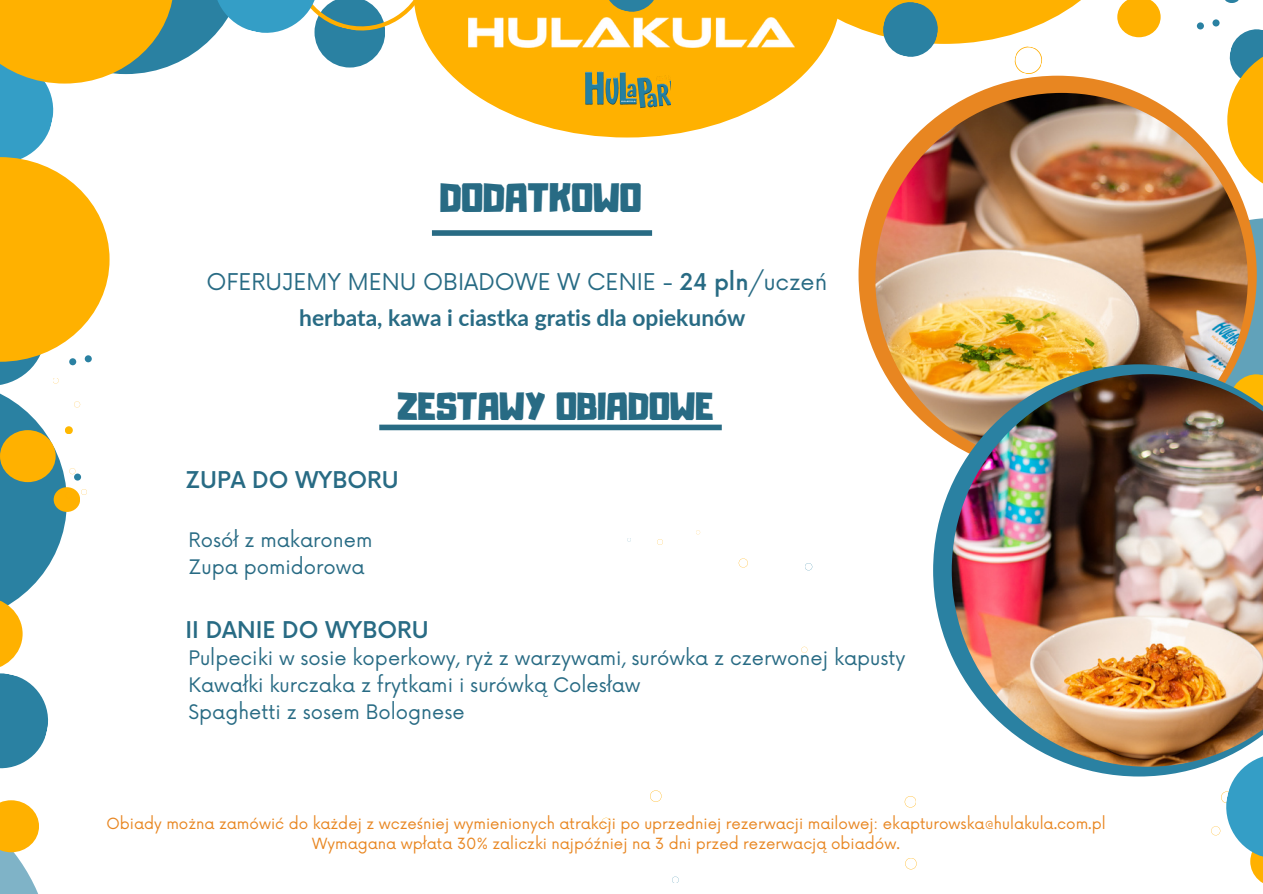
<style>
.page{position:relative;width:1263px;height:894px;background:#fff}
.page>*{position:absolute;margin:0;border:0;box-sizing:border-box;transform-origin:0 0}
.t1{font:36px "Adumu";color:#286b84}
.t2{font:34.5px "Adumu";color:#286b84}
.t3{font:700 22.8px "Lato";color:#286b84}
.t4{font:22.5px "Now";color:#286b84}
.t5{font:500 22.5px "Now";color:#286b84}
.t6{font:19.5px/27px "Now";color:#286b84}
.t7{font:15px "Now";color:#e88621}
.s1{font-weight:500}
</style>
<div class="page">
<div style="left:1212px;top:19px;width:7px;height:7px;background:#2a81a2;border-radius:50%"></div>
<svg style="left:602px;top:817px;width:9px;height:9px"></svg>
<div style="left:1075px;top:217px;width:188px;height:399px;background:#61a2ba"></div>
<div style="left:858px;top:76px;width:399px;height:398px;background:#e88621;border-radius:50%"></div>
<img style="left:875px;top:93px;width:373px;height:372px;border-radius:50%">
<svg style="left:0;top:393px;width:67px;height:204px;fill:#2a81a2"></svg>
<div style="left:65px;top:426px;width:8px;height:8px;background:#ffb800;border-radius:50%"></div>
<svg style="left:657px;top:539px;width:6px;height:6px"></svg>
<svg style="left:650px;top:790px;width:12px;height:11px"></svg>
<svg style="left:69px;top:468px;width:6px;height:6px"></svg>
<hr style="left:1222px;top:0;width:19px;height:3px;background:#2a81a2">
<svg style="left:801px;top:646px;width:6px;height:6px"></svg>
<svg style="left:672px;top:876px;width:7px;height:7px"></svg>
<svg style="left:805px;top:563px;width:7px;height:7px"></svg>
<div style="left:1197px;top:22px;width:7px;height:7px;background:#2a81a2;border-radius:50%"></div>
<svg style="left:841px;top:0;width:240px;height:44px;fill:#ffb100"></svg>
<div style="left:54px;top:487px;width:26px;height:25px;background:#ffb100;border-radius:50%"></div>
<svg style="left:1117px;top:0;width:44px;height:37px"></svg>
<svg style="left:739px;top:558px;width:9px;height:9px"></svg>
<svg style="left:74px;top:401px;width:6px;height:6px"></svg>
<svg style="left:905px;top:796px;width:11px;height:11px"></svg>
<svg style="left:905px;top:858px;width:12px;height:11px"></svg>
<svg style="left:1233px;top:29px;width:30px;height:14px"></svg>
<svg style="left:0;top:84px;width:54px;height:73px;background:#4daacd"></svg>
<svg style="left:1014px;top:46px;width:29px;height:28px"></svg>
<svg style="left:74px;top:489px;width:13px;height:18px"></svg>
<div style="left:74px;top:473px;width:7px;height:7px;background:#2a81a2;border-radius:50%"></div>
<div style="left:85px;top:355px;width:7px;height:7px;background:#2a81a2;border-radius:50%"></div>
<div style="left:69px;top:358px;width:7px;height:7px;background:#2a81a2;border-radius:50%"></div>
<svg style="left:174px;top:0;width:34px;height:64px;background:#4a94b0"></svg>
<svg style="left:0;top:597px;width:23px;height:70px;fill:#ffb100"></svg>
<div style="left:0;top:430px;width:56px;height:52px;background:#ffb100;border-radius:50%"></div>
<svg style="left:1227px;top:43px;width:36px;height:154px;fill:#ffb100"></svg>
<svg style="left:0;top:0;width:174px;height:84px;background:#e4b026"></svg>
<svg style="left:433px;top:0;width:408px;height:137px;fill:#ffb100"></svg>
<svg style="left:601px;top:0;width:60px;height:14px"></svg>
<svg style="left:880px;top:0;width:60px;height:57px;background:#6d998d"></svg>
<svg style="left:0;top:852px;width:38px;height:41px;fill:#7fb3c7"></svg>
<img style="left:584px;top:67px;width:86px;height:42px">
<img style="left:468px;top:17px;width:327px;height:31px">
<svg style="left:0;top:673px;width:49px;height:96px"></svg>
<svg style="left:0;top:361px;width:59px;height:24px"></svg>
<svg style="left:0;top:157px;width:110px;height:204px;fill:#ffb100"></svg>
<svg style="left:0;top:800px;width:39px;height:52px;background:#febd29"></svg>
<svg style="left:1250px;top:864px;width:13px;height:19px"></svg>
<svg style="left:208px;top:0;width:225px;height:67px"></svg>
<svg style="left:1211px;top:776px;width:52px;height:88px"></svg>
<div style="left:432px;top:230px;width:220px;height:6px;background:#286b84"></div>
<div style="left:379px;top:424px;width:343px;height:6px;background:#286b84"></div>
<svg style="left:933px;top:364px;width:330px;height:412px"></svg>
<img style="left:952px;top:374px;width:311px;height:392px">
<p class="t1" style="left:440px;top:183px;width:203px">DODATKOWO</p>
<h5 class="t4" style="left:206px;top:269px;width:622px">OFERUJEMY MENU OBIADOWE W CENIE - <span class="s1">24 pln</span>/uczeń</h5>
<h5 class="t3" style="left:299px;top:304px;width:448px">herbata, kawa i ciastka gratis dla opiekunów</h5>
<p class="t2" style="left:397px;top:392px;width:318px">ZESTAWY OBIADOWE</p>
<p class="t5" style="left:186px;top:468px;width:215px">ZUPA DO WYBORU</p>
<h1 class="t6" style="left:189px;top:527px;width:185px">Rosół z makaronem<br>Zupa pomidorowa</h1>
<h4 class="t5" style="left:185px;top:617px;width:245px">II DANIE DO WYBORU</h4>
<h4 class="t6" style="left:189px;top:645px;width:718px">Pulpeciki w sosie koperkowy, ryż z warzywami, surówka z czerwonej kapusty</h4>
<h3 class="t6" style="left:189px;top:672px;width:453px">Kawałki kurczaka z frytkami i surówką Colesław<br>Spaghetti z sosem Bolognese</h3>
<h1 class="t7" style="left:106px;top:814px;width:1001px">Obiady można zamówić do każdej z wcześniej wymienionych atrakcji po uprzedniej rezerwacji mailowej: ekapturowska@hulakula.com.pl</h1>
<h2 class="t7" style="left:312px;top:835px;width:589px">Wymagana wpłata 30% zaliczki najpóźniej na 3 dni przed rezerwacją obiadów.</h2>
</div>
